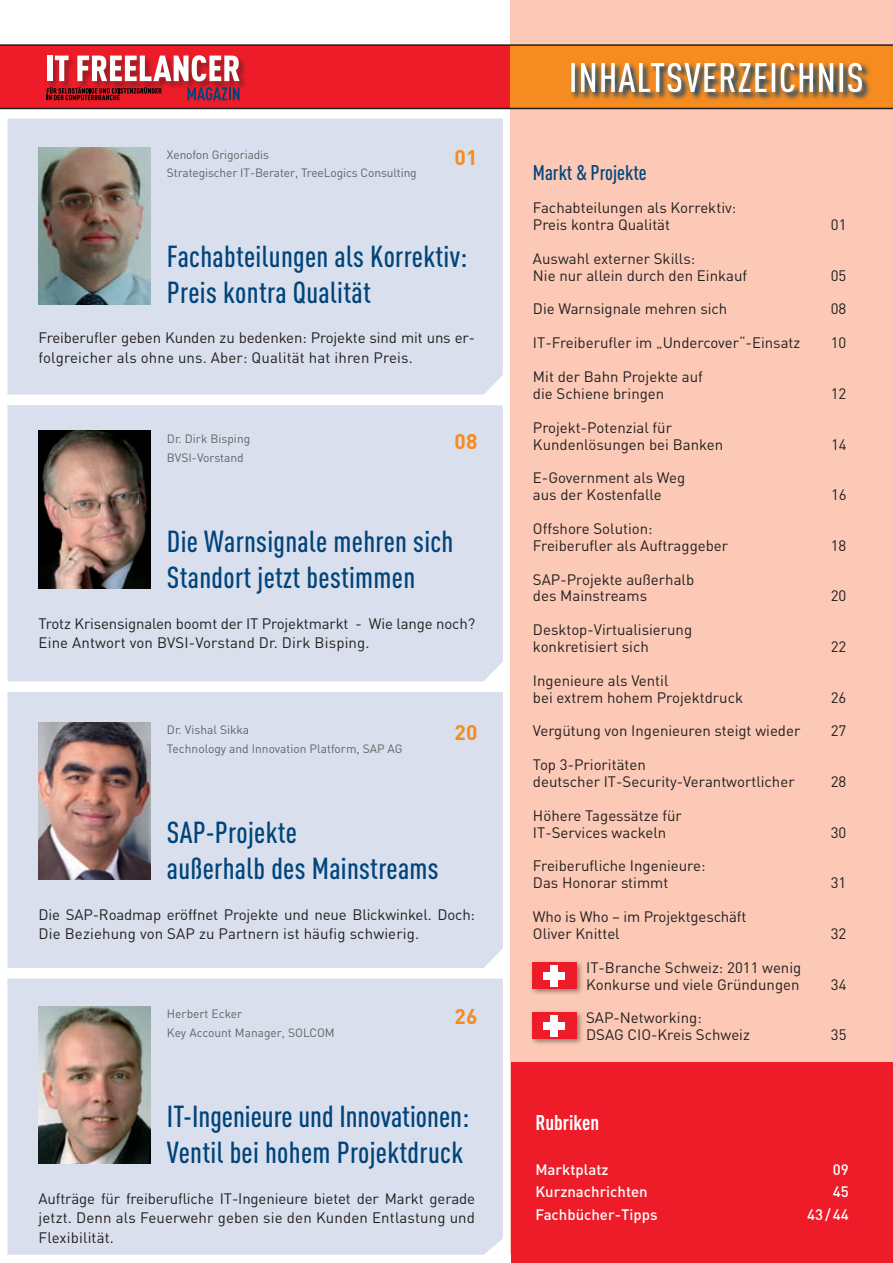
<style>
.page{position:relative;width:893px;height:1263px;background:#fff}
.page>*{position:absolute;margin:0;border:0;box-sizing:border-box;transform-origin:0 0}
.t1{font:500 30px/36px "DIN Cond";letter-spacing:.01em;color:#00447b}
.t2{font:500 21px "DIN Cond";color:#00447b}
.t3{font:700 21px "DIN Cond";color:#fff}
.t4{font:700 21px "DIN";color:#f68b1f}
.t5{font:15px/16.8px "DIN";color:#231f20}
.t6{font:500 15px "DIN";color:#fff}
.t7{font:12px/19.5px "DIN";color:#636366}
</style>
<div class="page">
<div style="left:510px;top:0;width:383px;height:1254px;background:#fbc9b5"></div>
<div style="left:0;top:45px;width:510px;height:64px;background:#ee1c28"></div>
<div style="left:510px;top:45px;width:383px;height:64px;background:#f68b1f"></div>
<hr style="left:0;top:108px;width:893px;height:1px;background:#231f20">
<div style="left:512px;top:1062px;width:381px;height:201px;background:#ee1c28"></div>
<div style="left:46px;top:54px;width:203px;height:37px;background:#231f20;opacity:.45"></div>
<div style="left:47px;top:56px;width:5px;height:25px;background:#fff"></div>
<svg style="left:55px;top:56px;width:14px;height:25px"></svg>
<svg style="left:77px;top:55px;width:163px;height:26px;background:#e4989d"></svg>
<hr style="left:0;top:44px;width:893px;height:2px;background:#231f20">
<svg style="left:47px;top:87px;width:115px;height:13px"></svg>
<svg style="left:187px;top:87px;width:53px;height:13px"></svg>
<svg style="left:571px;top:62px;width:299px;height:38px"></svg>
<svg style="left:571px;top:63px;width:291px;height:29px;background:#c3a686"></svg>
<div style="left:7px;top:692px;width:496px;height:276px;background:#d9dfec"></div>
<div style="left:7px;top:405px;width:496px;height:276px;background:#d9dfec"></div>
<div style="left:7px;top:119px;width:496px;height:276px;background:#d9dfec"></div>
<div style="left:7px;top:978px;width:496px;height:277px;background:#d9dfec"></div>
<img style="left:38px;top:147px;width:113px;height:157px">
<img style="left:38px;top:431px;width:113px;height:157px">
<img style="left:38px;top:722px;width:113px;height:157px">
<img style="left:38px;top:1006px;width:113px;height:157px">
<div style="left:529px;top:1009px;width:55px;height:38px;background:#231f20;opacity:.47"></div>
<div style="left:533px;top:1013px;width:44px;height:26px;background:#ee1c28"></div>
<div style="left:550px;top:1015px;width:8px;height:21px;background:#fff"></div>
<div style="left:544px;top:1022px;width:21px;height:8px;background:#fff"></div>
<div style="left:529px;top:959px;width:55px;height:37px;background:#231f20;opacity:.47"></div>
<div style="left:533px;top:962px;width:44px;height:27px;background:#ee1c28"></div>
<div style="left:550px;top:965px;width:8px;height:21px;background:#fff"></div>
<div style="left:544px;top:972px;width:21px;height:7px;background:#fff"></div>
<p class="t7" style="left:167px;top:145px;width:251px;line-height:18px">Xenofon Grigoriadis<br>Strategischer IT-Berater, TreeLogics Consulting</p>
<h2 class="t4" style="left:455px;top:144px;width:24px">01</h2>
<h1 class="t1" style="left:167px;top:237px;width:302px">Fachabteilungen als Korrektiv:<br>Preis kontra Qualität</h1>
<p class="t5" style="left:39px;top:328px;width:438px;line-height:19.5px">Freiberufler geben Kunden zu bedenken: Projekte sind mit uns er&shy;folgreicher als ohne uns. Aber: Qualität hat ihren Preis.</p>
<p class="t7" style="left:167px;top:428px;width:85px">Dr. Dirk Bisping<br>BVSI-Vorstand</p>
<h2 class="t4" style="left:455px;top:428px;width:24px">08</h2>
<h1 class="t1" style="left:167px;top:523px;width:288px">Die Warnsignale mehren sich<br>Standort jetzt bestimmen</h1>
<p class="t5" style="left:39px;top:613px;width:438px;line-height:19.5px">Trotz Krisensignalen boomt der IT Projektmarkt - Wie lange noch?<br>Eine Antwort von BVSI-Vorstand Dr. Dirk Bisping.</p>
<p class="t7" style="left:167px;top:719px;width:237px">Dr. Vishal Sikka<br>Technology and Innovation Platform, SAP AG</p>
<h2 class="t4" style="left:455px;top:719px;width:24px">20</h2>
<h1 class="t1" style="left:167px;top:814px;width:273px">SAP-Projekte<br>außerhalb des Mainstreams</h1>
<p class="t5" style="left:39px;top:904px;width:438px;line-height:19.5px">Die SAP-Roadmap eröffnet Projekte und neue Blickwinkel. Doch:<br>Die Beziehung von SAP zu Partnern ist häufig schwierig.</p>
<p class="t7" style="left:167px;top:1003px;width:169px">Herbert Ecker<br>Key Account Manager, SOLCOM</p>
<h2 class="t4" style="left:455px;top:1003px;width:24px">26</h2>
<h1 class="t1" style="left:167px;top:1098px;width:304px">IT-Ingenieure und Innovationen:<br>Ventil bei hohem Projektdruck</h1>
<p class="t5" style="left:39px;top:1188px;width:438px;line-height:19.5px;text-align:justify">Aufträge für freiberufliche IT-Ingenieure bietet der Markt gerade jetzt. Denn als Feuerwehr geben sie den Kunden Entlastung und Flexibilität.</p>
<h2 class="t2" style="left:533px;top:160px;width:115px">Markt &amp; Projekte</h2>
<p class="t5" style="left:533px;top:199px;width:205px">Fachabteilungen als Korrektiv:<br>Preis kontra Qualität</p>
<p class="t5" style="left:533px;top:250px;width:216px">Auswahl externer Skills:<br>Nie nur allein durch den Einkauf</p>
<p class="t5" style="left:831px;top:216px;width:17px">01</p>
<p class="t5" style="left:831px;top:267px;width:17px">05</p>
<p class="t5" style="left:533px;top:300px;width:196px">Die Warnsignale mehren sich</p>
<p class="t5" style="left:831px;top:300px;width:17px">08</p>
<p class="t5" style="left:533px;top:334px;width:269px">IT-Freiberufler im „Undercover“-Einsatz</p>
<p class="t5" style="left:831px;top:334px;width:17px">10</p>
<p class="t5" style="left:533px;top:368px;width:171px">Mit der Bahn Projekte auf die Schiene bringen</p>
<p class="t5" style="left:831px;top:385px;width:17px">12</p>
<p class="t5" style="left:533px;top:418px;width:192px">Projekt-Potenzial für<br>Kundenlösungen bei Banken</p>
<p class="t5" style="left:533px;top:469px;width:154px">E-Government als Weg aus der Kostenfalle</p>
<p class="t5" style="left:533px;top:520px;width:197px">Offshore Solution:<br>Freiberufler als Auftraggeber</p>
<p class="t5" style="left:533px;top:570px;width:163px">SAP-Projekte außerhalb des Mainstreams</p>
<p class="t5" style="left:533px;top:621px;width:161px">Desktop-Virtualisierung konkretisiert sich</p>
<p class="t5" style="left:533px;top:672px;width:212px">Ingenieure als Ventil<br>bei extrem hohem Projektdruck</p>
<p class="t5" style="left:831px;top:435px;width:17px">14</p>
<p class="t5" style="left:831px;top:486px;width:17px">16</p>
<p class="t5" style="left:831px;top:537px;width:17px">18</p>
<p class="t5" style="left:831px;top:587px;width:17px">20</p>
<p class="t5" style="left:831px;top:638px;width:17px">22</p>
<p class="t5" style="left:831px;top:688px;width:17px">26</p>
<p class="t5" style="left:533px;top:722px;width:269px">Vergütung von Ingenieuren steigt wieder</p>
<p class="t5" style="left:831px;top:722px;width:17px">27</p>
<p class="t5" style="left:533px;top:756px;width:263px">Top 3-Prioritäten<br>deutscher IT-Security-Verantwortlicher</p>
<p class="t5" style="left:831px;top:773px;width:17px">28</p>
<p class="t5" style="left:533px;top:807px;width:150px">Höhere Tagessätze für<br>IT-Services wackeln</p>
<p class="t5" style="left:533px;top:857px;width:174px">Freiberufliche Ingenieure:<br>Das Honorar stimmt</p>
<p class="t5" style="left:533px;top:908px;width:215px">Who is Who – im Projektgeschäft<br>Oliver Knittel</p>
<p class="t5" style="left:586px;top:958px;width:217px">IT-Branche Schweiz: 2011 wenig<br>Konkurse und viele Gründungen</p>
<p class="t5" style="left:586px;top:1009px;width:165px">SAP-Networking:<br>DSAG CIO-Kreis Schweiz</p>
<p class="t5" style="left:831px;top:823px;width:17px">30</p>
<p class="t5" style="left:831px;top:874px;width:17px">31</p>
<p class="t5" style="left:831px;top:925px;width:17px">32</p>
<p class="t5" style="left:831px;top:975px;width:17px">34</p>
<p class="t5" style="left:831px;top:1026px;width:17px">35</p>
<h2 class="t3" style="left:535px;top:1109px;width:65px">Rubriken</h2>
<p class="t6" style="left:535px;top:1159px;width:75px">Marktplatz</p>
<p class="t6" style="left:833px;top:1159px;width:17px">09</p>
<p class="t6" style="left:535px;top:1182px;width:114px">Kurznachrichten</p>
<p class="t6" style="left:833px;top:1182px;width:17px">45</p>
<p class="t6" style="left:535px;top:1204px;width:124px">Fachbücher-Tipps</p>
<p class="t6" style="left:807px;top:1204px;width:43px">43/44</p>
</div>
